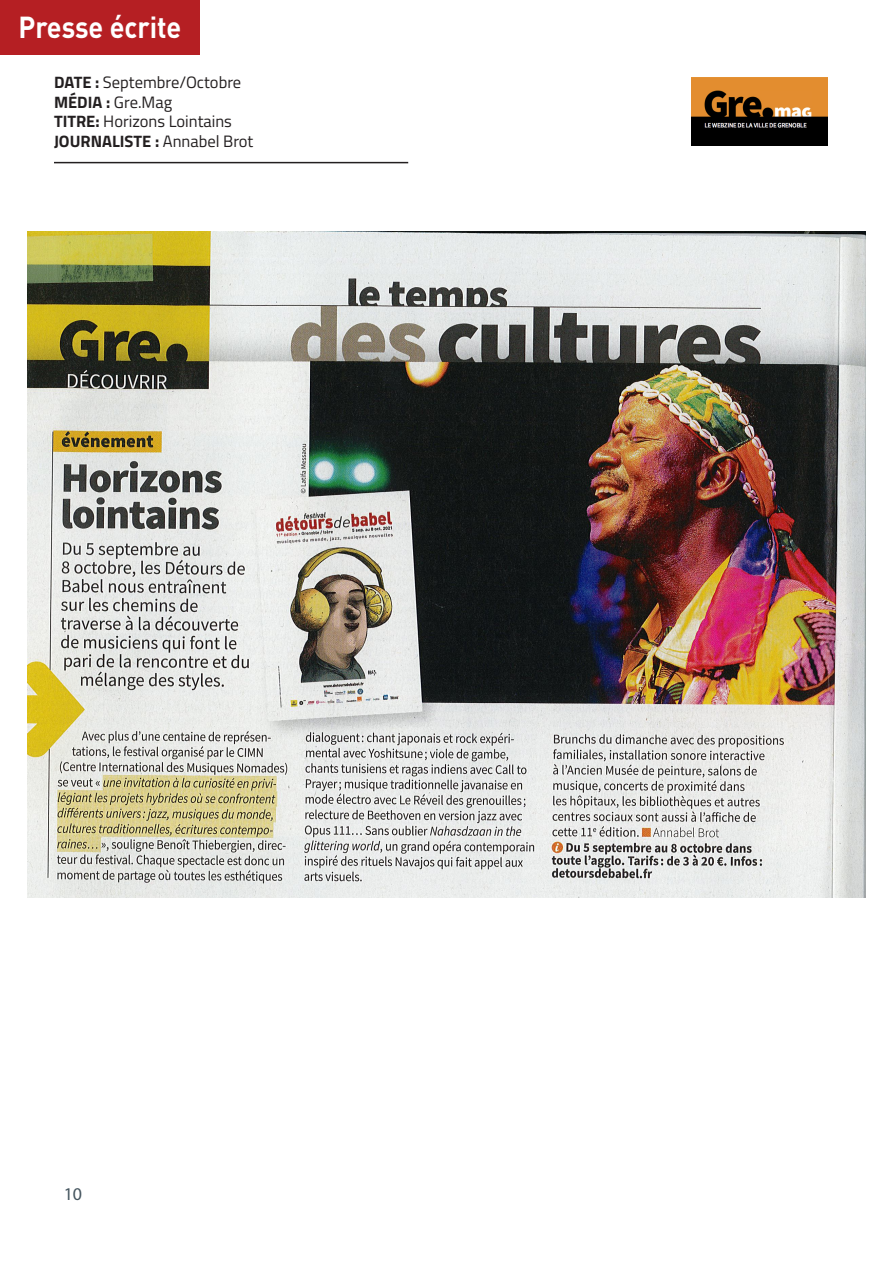
<style>
.page{position:relative;width:893px;height:1263px;background:#fff}
.page>*{position:absolute;margin:0;border:0;box-sizing:border-box;transform-origin:0 0}
.t1{font:700 30px "DIN Pro";color:#fff;scale:.9 1}
.t2{font:18px "Myriad Pro";color:#45555f}
.t3{font:16.5px "Titillium Web";color:#231f20}
.t4{font:700 16.5px "Titillium Web";color:#231f20}
.s1{font-weight:700}
.s2{font-weight:400}
</style>
<div class="page">
<div style="left:0;top:0;width:200px;height:54px;background:#b51f23"></div>
<hr style="left:54px;top:162px;width:354px;height:1px;background:#231f20">
<img style="left:691px;top:77px;width:136px;height:69px">
<img style="left:28px;top:232px;width:837px;height:665px">
<h1 class="t1" style="left:19px;top:3px;width:182px">Presse écrite</h1>
<p class="t3" style="left:54px;top:70px;width:189px"><span class="s1">DATE :</span> Septembre/Octobre</p>
<p class="t3" style="left:54px;top:90px;width:120px"><span class="s1">MÉDIA :</span> Gre.Mag</p>
<p class="t3" style="left:54px;top:110px;width:179px"><span class="s1">TITRE:</span> Horizons Lointains</p>
<p class="t4" style="left:54px;top:129px;width:201px">JOURNALISTE : <span class="s2">Annabel Brot</span></p>
<p class="t2" style="left:64px;top:1182px;width:20px">10</p>
</div>
